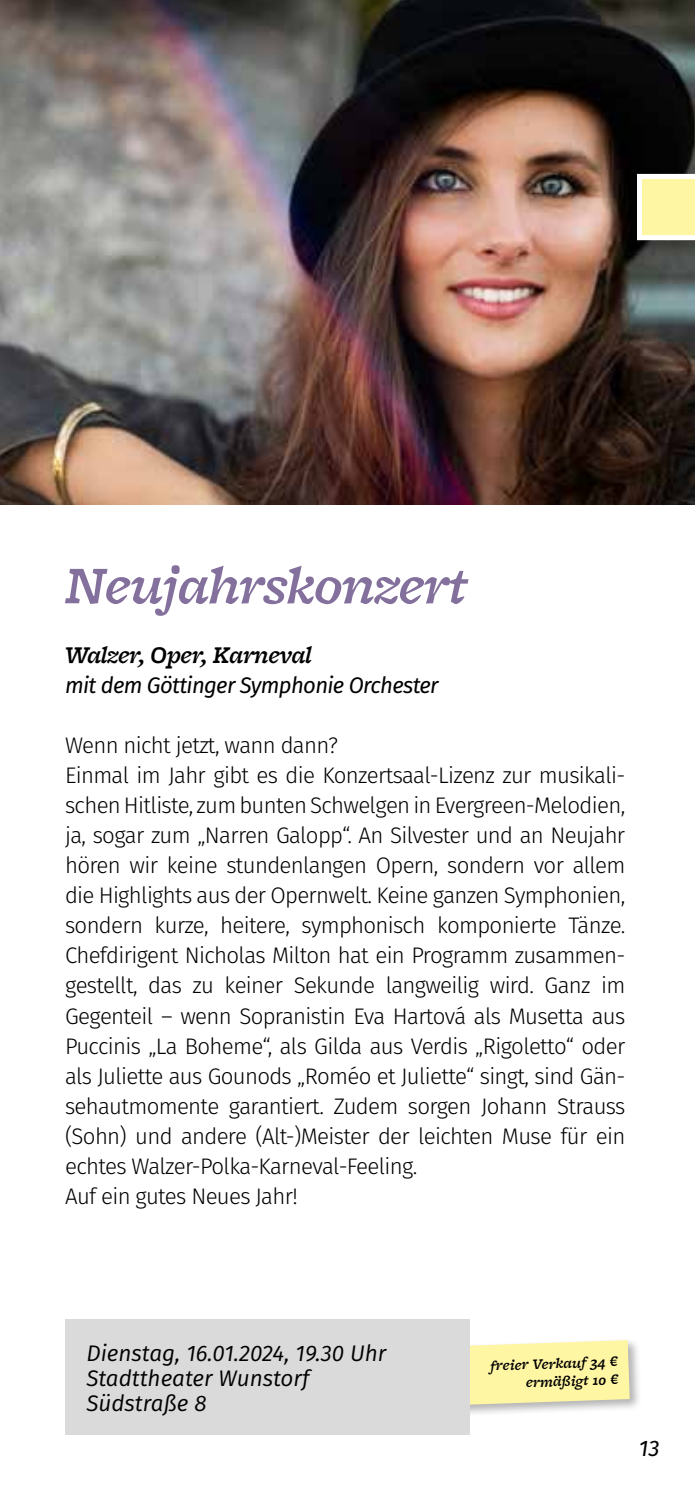
<style>
.page{position:relative;width:695px;height:1489px;background:#fff}
.page>*{position:absolute;margin:0;border:0;box-sizing:border-box;transform-origin:0 0}
.t1{font:italic 600 55px "Freight Micro Pro";letter-spacing:-.02em;color:#84709c}
.t2{font:italic 600 25px "Freight Micro Pro";letter-spacing:-.02em;color:#000}
.t3{font:300 22.5px/30px "Fira Sans";letter-spacing:-.03em;color:#000}
.t4{font:italic 22.5px/25px "Fira Sans";color:#000}
.t5{font:italic 22.5px "Fira Sans";letter-spacing:-.03em;color:#000}
.t6{font:italic 600 15px/18px "Freight Micro Pro";color:#000;text-align:right}
</style>
<div class="page">
<div style="left:426px;top:1337px;width:216px;height:81px;background:#000;opacity:.3"></div>
<svg style="left:469px;top:1339px;width:160px;height:66px;background:#fbf3ab"></svg>
<img style="left:0;top:0;width:694px;height:504px">
<div style="left:65px;top:1318px;width:404px;height:116px;background:#dadada"></div>
<svg style="left:637px;top:174px;width:57px;height:66px"></svg>
<h1 class="t1" style="left:65px;top:547px;width:404px">Neujahrskonzert</h1>
<p class="t2" style="left:65px;top:637px;width:248px">Walzer, Oper, Karneval</p>
<p class="t5" style="left:65px;top:668px;width:375px">mit dem Göttinger Symphonie Orchester</p>
<p class="t3" style="left:65px;top:730px;width:561px">Wenn nicht jetzt, wann dann?<br>Einmal im Jahr gibt es die Konzertsaal-Lizenz zur musikali&shy;schen Hitliste, zum bunten Schwelgen in Evergreen-Melodien, ja, sogar zum „Narren Galopp“. An Silvester und an Neujahr hören wir keine stundenlangen Opern, sondern vor allem die Highlights aus der Opernwelt. Keine ganzen Symphonien, sondern kurze, heitere, symphonisch komponierte Tänze.<br>Chefdirigent Nicholas Milton hat ein Programm zusammen&shy;gestellt, das zu keiner Sekunde langweilig wird. Ganz im Gegenteil – wenn Sopranistin Eva Hartová als Musetta aus Puccinis „La Boheme“, als Gilda aus Verdis „Rigoletto“ oder als Juliette aus Gounods „Roméo et Juliette“ singt, sind Gän&shy;sehautmomente garantiert. Zudem sorgen Johann Strauss (Sohn) und andere (Alt-)Meister der leichten Muse für ein echtes Walzer-Polka-Karneval-Feeling.<br>Auf ein gutes Neues Jahr!</p>
<p class="t4" style="left:86px;top:1340px;width:301px">Dienstag, 16.01.2024, 19.30 Uhr<br>Stadttheater Wunstorf<br>Südstraße 8</p>
<p class="t6" style="left:490px;top:1355px;width:129px;rotate:-2deg">freier Verkauf 34 € ermäßigt 10 €</p>
<p class="t5" style="left:638px;top:1431px;width:22px">13</p>
</div>
